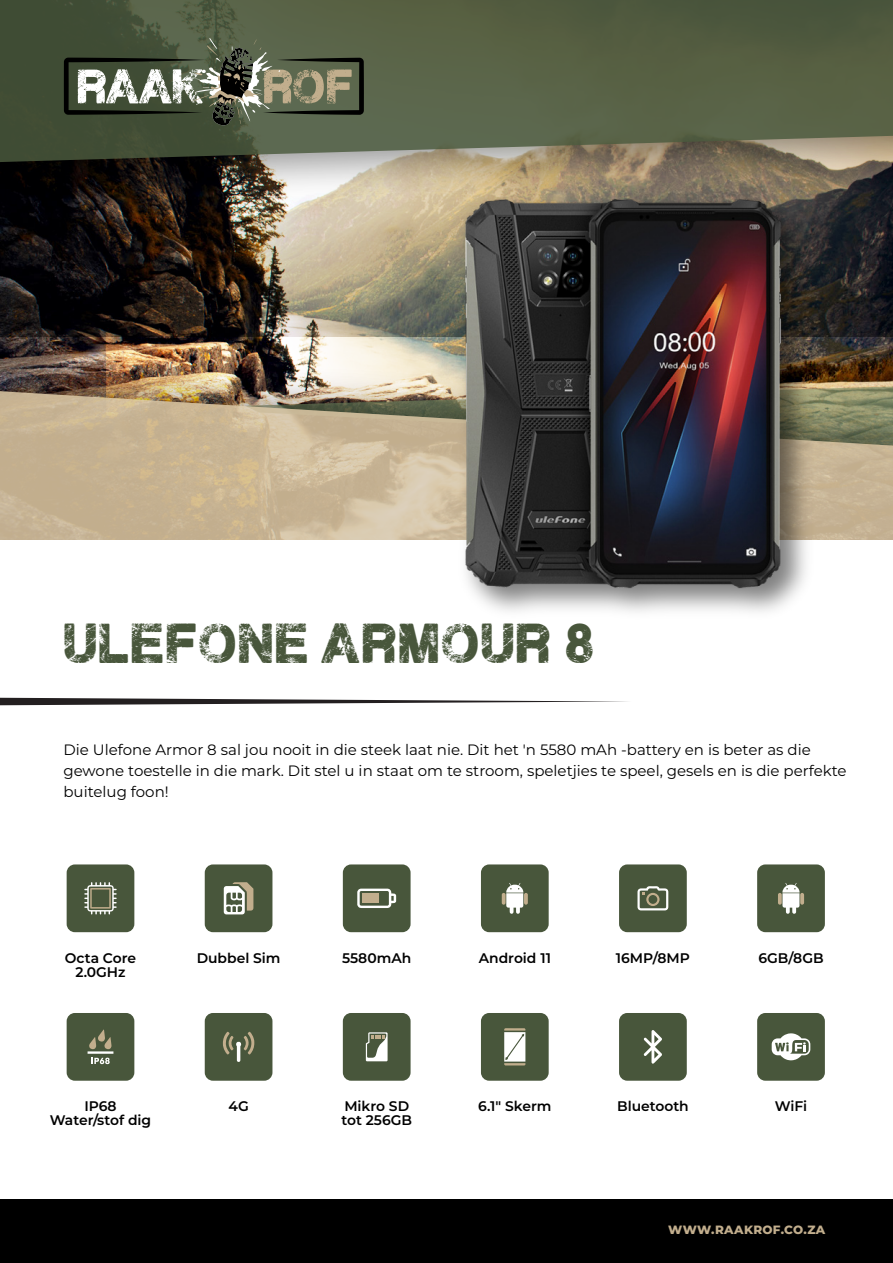
<style>
.page{position:relative;width:893px;height:1263px;background:#fff}
.page>*{position:absolute;margin:0;border:0;box-sizing:border-box;transform-origin:0 0}
.t1{font:45px "Plane Crash";color:#48563b}
.t2{font:15px/21px "Montserrat";color:#000}
.t3{font:600 13.95px/14.1px "Montserrat";color:#000;text-align:center}
.t4{font:800 12px "Montserrat";letter-spacing:.025em;color:#c2ae8d}
</style>
<div class="page">
<div style="left:0;top:1199px;width:893px;height:64px;background:#000"></div>
<img style="left:0;top:225px;width:103px;height:113px">
<img style="left:103px;top:225px;width:790px;height:113px">
<img style="left:0;top:338px;width:893px;height:53px">
<svg style="left:0;top:391px;width:893px;height:148px;background:#c1ae8e"></svg>
<img style="left:0;top:164px;width:893px;height:61px">
<svg style="left:0;top:0;width:893px;height:164px;background:#596147"></svg>
<svg style="left:64px;top:38px;width:300px;height:88px;background:#606753"></svg>
<svg style="left:0;top:698px;width:628px;height:7px"></svg>
<div style="left:67px;top:864px;width:67px;height:68px;background:#48563b;border-radius:8px"></div>
<div style="left:205px;top:864px;width:67px;height:68px;background:#48563b;border-radius:8px"></div>
<div style="left:343px;top:864px;width:68px;height:68px;background:#48563b;border-radius:8px"></div>
<div style="left:481px;top:864px;width:68px;height:68px;background:#48563b;border-radius:8px"></div>
<div style="left:619px;top:864px;width:68px;height:68px;background:#48563b;border-radius:8px"></div>
<div style="left:757px;top:864px;width:68px;height:68px;background:#48563b;border-radius:8px"></div>
<svg style="left:502px;top:883px;width:26px;height:31px"></svg>
<div style="left:67px;top:1013px;width:67px;height:68px;background:#48563b;border-radius:8px"></div>
<div style="left:205px;top:1013px;width:67px;height:68px;background:#48563b;border-radius:8px"></div>
<div style="left:343px;top:1013px;width:68px;height:68px;background:#48563b;border-radius:8px"></div>
<div style="left:481px;top:1013px;width:68px;height:68px;background:#48563b;border-radius:8px"></div>
<div style="left:619px;top:1013px;width:68px;height:68px;background:#48563b;border-radius:8px"></div>
<div style="left:757px;top:1013px;width:68px;height:68px;background:#48563b;border-radius:8px"></div>
<svg style="left:637px;top:886px;width:31px;height:24px"></svg>
<img style="left:403px;top:182px;width:426px;height:427px">
<svg style="left:88px;top:1029px;width:25px;height:35px"></svg>
<svg style="left:224px;top:882px;width:29px;height:32px"></svg>
<svg style="left:357px;top:889px;width:39px;height:19px"></svg>
<div style="left:362px;top:893px;width:17px;height:10px;background:#c2ae8d"></div>
<svg style="left:223px;top:1031px;width:31px;height:31px"></svg>
<svg style="left:84px;top:882px;width:33px;height:32px"></svg>
<svg style="left:366px;top:1032px;width:22px;height:29px"></svg>
<svg style="left:504px;top:1028px;width:22px;height:37px"></svg>
<svg style="left:644px;top:1030px;width:18px;height:34px"></svg>
<svg style="left:772px;top:1033px;width:38px;height:27px"></svg>
<svg style="left:778px;top:883px;width:27px;height:31px"></svg>
<h1 class="t1" style="left:62px;top:623px;width:534px">ULEFONE ARMOUR 8</h1>
<p class="t2" style="left:63px;top:738px;width:785px">Die Ulefone Armor 8 sal jou nooit in die steek laat nie. Dit het 'n 5580 mAh -battery en is beter as die gewone toestelle in die mark. Dit stel u in staat om te stroom, speletjies te speel, gesels en is die perfekte buitelug foon!</p>
<p class="t3" style="left:65px;top:950px;width:73px">Octa Core<br>2.0GHz</p>
<p class="t3" style="left:197px;top:950px;width:85px">Dubbel Sim</p>
<p class="t3" style="left:342px;top:950px;width:71px">5580mAh</p>
<p class="t3" style="left:479px;top:950px;width:74px">Android 11</p>
<p class="t3" style="left:616px;top:950px;width:76px">16MP/8MP</p>
<p class="t3" style="left:758px;top:950px;width:67px">6GB/8GB</p>
<p class="t3" style="left:50px;top:1099px;width:103px">IP68<br>Water/stof dig</p>
<p class="t3" style="left:228px;top:1099px;width:22px">4G</p>
<p class="t3" style="left:341px;top:1099px;width:72px;text-align:left">Mikro SD tot 256GB</p>
<p class="t3" style="left:478px;top:1099px;width:75px">6.1" Skerm</p>
<p class="t3" style="left:617px;top:1099px;width:73px">Bluetooth</p>
<p class="t3" style="left:775px;top:1099px;width:34px">WiFi</p>
<p class="t4" style="left:668px;top:1221px;width:158px">WWW.RAAKROF.CO.ZA</p>
</div>
